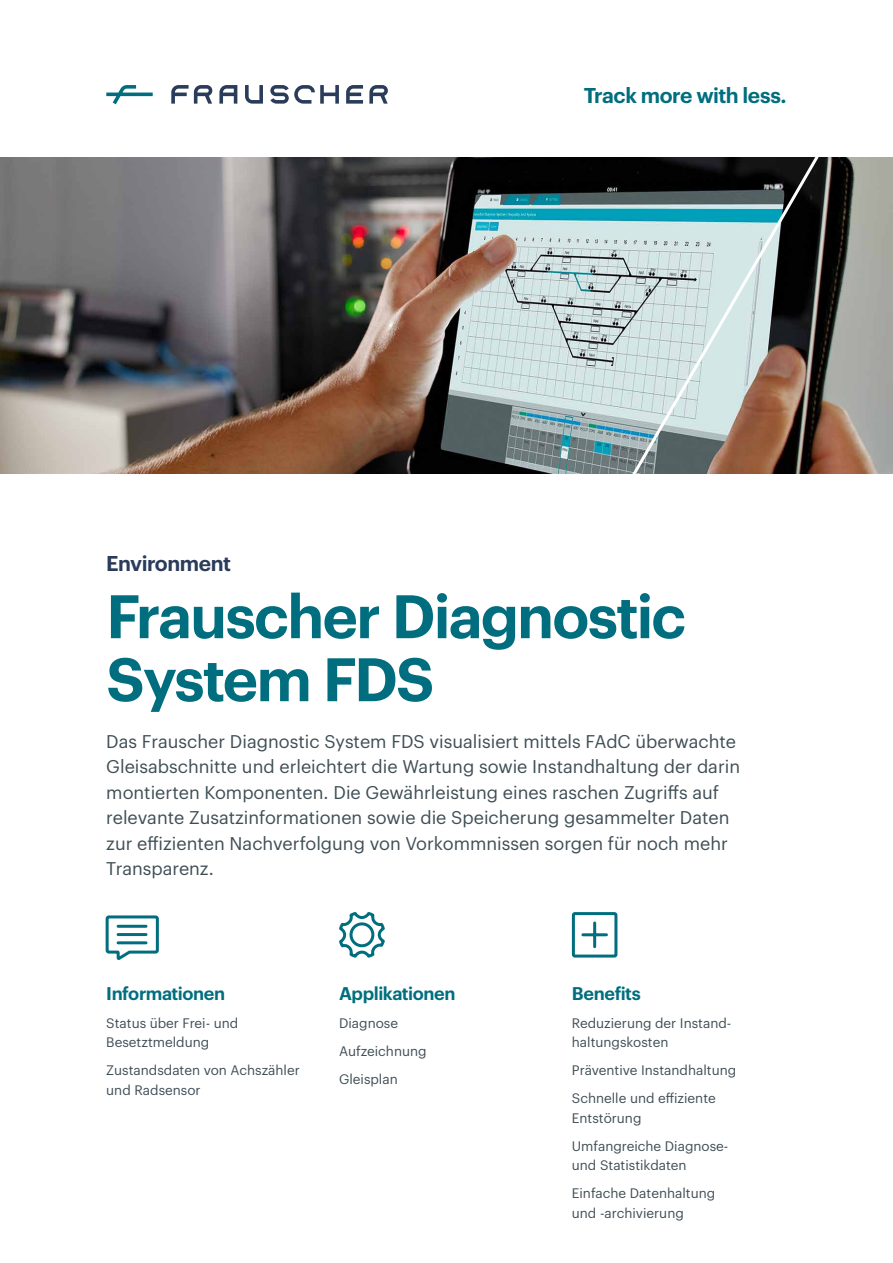
<style>
.page{position:relative;width:893px;height:1263px;background:#fff}
.page>*{position:absolute;margin:0;border:0;box-sizing:border-box;transform-origin:0 0}
.t1{font:600 60px/63px "Graphik LCG";letter-spacing:-.03em;color:#006e7e}
.t2{font:600 21px "Graphik LCG";letter-spacing:-.025em;color:#006e7e}
.t3{font:600 21px "Graphik LCG";letter-spacing:-.025em;color:#2a3c5a}
.t4{font:18px/25.5px "Graphik LCG";color:#3f4e55}
.t5{font:600 18px "Graphik LCG";letter-spacing:-.02em;color:#006e7e}
.t6{font:13.5px/28px "Graphik LCG";color:#3f4e55}
</style>
<div class="page">
<svg style="left:346px;top:85px;width:17px;height:19px"></svg>
<svg style="left:245px;top:85px;width:18px;height:19px"></svg>
<svg style="left:219px;top:85px;width:18px;height:19px"></svg>
<svg style="left:270px;top:85px;width:69px;height:19px"></svg>
<svg style="left:369px;top:85px;width:19px;height:19px"></svg>
<svg style="left:171px;top:85px;width:41px;height:19px"></svg>
<svg style="left:106px;top:85px;width:47px;height:19px"></svg>
<svg style="left:105px;top:915px;width:54px;height:45px"></svg>
<hr style="left:118px;top:925px;width:28px;height:3px;background:#006e7e">
<hr style="left:118px;top:933px;width:28px;height:3px;background:#006e7e">
<hr style="left:118px;top:941px;width:28px;height:3px;background:#006e7e">
<svg style="left:339px;top:912px;width:46px;height:46px"></svg>
<div style="left:572px;top:912px;width:45px;height:45px;border:3px solid #006e7e;border-radius:2px"></div>
<hr style="left:583px;top:933px;width:23px;height:3px;background:#006e7e">
<hr style="left:593px;top:923px;width:3px;height:24px;background:#006e7e">
<img style="left:0;top:157px;width:893px;height:317px">
<svg style="left:622px;top:157px;width:205px;height:317px;background:#848c8a"></svg>
<p class="t3" style="left:106px;top:547px;width:126px">Environment</p>
<p class="t2" style="left:584px;top:80px;width:205px">Track more with less.</p>
<h1 class="t1" style="left:106px;top:580px;width:581px">Frauscher Diagnostic<br>System FDS</h1>
<p class="t4" style="left:106px;top:727px;width:635px">Das Frauscher Diagnostic System FDS visualisiert mittels FAdC überwachte Gleisabschnitte und erleichtert die Wartung sowie Instandhaltung der darin montierten Komponenten. Die Gewährleistung eines raschen Zugriffs auf relevante Zusatzinformationen sowie die Speicherung gesammelter Daten zur effizienten Nachverfolgung von Vorkommnissen sorgen für noch mehr Transparenz.</p>
<p class="t5" style="left:106px;top:979px;width:120px">Informationen</p>
<p class="t6" style="left:106px;top:1012px;width:134px;line-height:19.5px">Status über Frei- und<br>Besetztmeldung</p>
<p class="t6" style="left:106px;top:1059px;width:195px;line-height:19.5px">Zustandsdaten von Achszähler und Radsensor</p>
<p class="t5" style="left:339px;top:979px;width:118px">Applikationen</p>
<p class="t6" style="left:339px;top:1008px;width:89px">Diagnose<br>Aufzeichnung<br>Gleisplan</p>
<p class="t5" style="left:572px;top:979px;width:70px">Benefits</p>
<p class="t6" style="left:572px;top:1012px;width:161px;line-height:19.5px">Reduzierung der Instand&shy;haltungskosten</p>
<p class="t6" style="left:572px;top:1055px;width:166px">Präventive Instandhaltung<br>Schnelle und effiziente</p>
<p class="t6" style="left:572px;top:1103px;width:158px">Entstörung<br>Umfangreiche Diagnose-</p>
<p class="t6" style="left:572px;top:1150px;width:145px">und Statistikdaten<br>Einfache Datenhaltung</p>
<p class="t6" style="left:572px;top:1198px;width:113px">und -archivierung</p>
</div>
